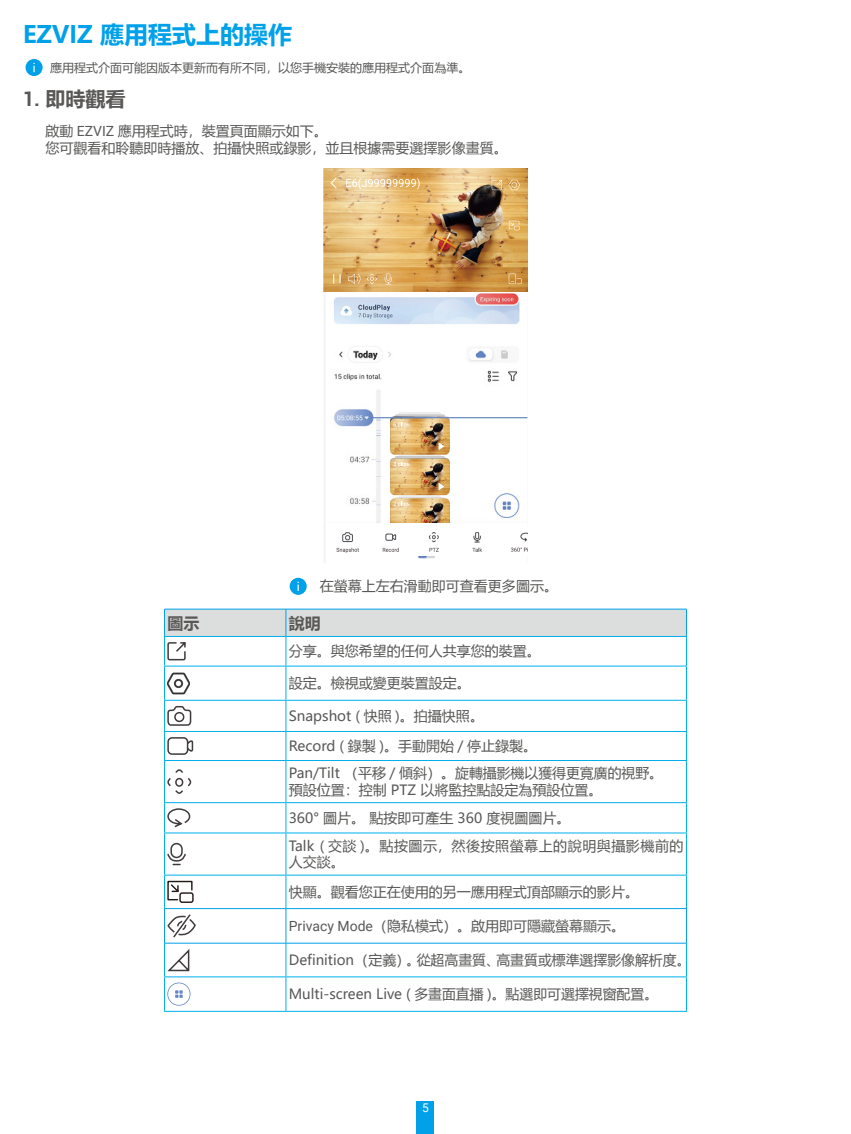
<style>
.page{position:relative;width:851px;height:1134px;background:#fff}
.page>*{position:absolute;margin:0;border:0;box-sizing:border-box;transform-origin:0 0}
.t1{font:700 24px "Microsoft Ya Hei";color:#00a1e9}
.t2{font:700 20px "Microsoft Ya Hei";color:#595857}
.t3{font:700 16px "Microsoft Ya Hei";color:#595857}
.t4{font:14px/16.8px "Microsoft Ya Hei";color:#595857}
.t5{font:14px/27.8px "Microsoft Ya Hei";letter-spacing:.035em;color:#595857}
.t6{font:12px "Microsoft Ya Hei";color:#595857}
.t7{font:12px "Roboto";color:#fff}
.s1{font-family:"Roboto"}
</style>
<div class="page">
<div style="left:417px;top:1101px;width:17px;height:33px;background:#00a1e9"></div>
<div style="left:26px;top:59px;width:17px;height:17px;background:#00a1e9;border-radius:50%"></div>
<svg style="left:33px;top:63px;width:2px;height:9px"></svg>
<img style="left:323px;top:169px;width:204px;height:394px">
<img style="left:324px;top:292px;width:203px;height:1px">
<img style="left:390px;top:459px;width:59px;height:36px">
<svg style="left:438px;top:483px;width:6px;height:7px"></svg>
<img style="left:390px;top:498px;width:59px;height:25px">
<img style="left:390px;top:418px;width:59px;height:37px">
<svg style="left:438px;top:442px;width:6px;height:8px"></svg>
<svg style="left:393px;top:422px;width:16px;height:6px"></svg>
<img style="left:506px;top:526px;width:21px;height:30px">
<img style="left:327px;top:532px;width:165px;height:24px">
<svg style="left:491px;top:180px;width:10px;height:10px"></svg>
<svg style="left:509px;top:221px;width:10px;height:9px"></svg>
<svg style="left:330px;top:178px;width:6px;height:10px"></svg>
<svg style="left:508px;top:180px;width:12px;height:10px"></svg>
<svg style="left:508px;top:274px;width:13px;height:10px"></svg>
<svg style="left:348px;top:274px;width:12px;height:10px"></svg>
<svg style="left:384px;top:273px;width:8px;height:12px"></svg>
<svg style="left:366px;top:274px;width:11px;height:10px"></svg>
<svg style="left:333px;top:274px;width:7px;height:10px"></svg>
<svg style="left:346px;top:178px;width:73px;height:11px"></svg>
<div style="left:326px;top:523px;width:200px;height:9px;background:#fff"></div>
<svg style="left:393px;top:501px;width:16px;height:6px"></svg>
<svg style="left:393px;top:462px;width:16px;height:5px"></svg>
<div style="left:289px;top:578px;width:18px;height:17px;background:#00a1e9;border-radius:50%"></div>
<svg style="left:297px;top:582px;width:2px;height:9px"></svg>
<hr style="left:164px;top:875px;width:122px;height:1px;background:#00afec">
<hr style="left:164px;top:876px;width:1px;height:32px;background:#00afec">
<hr style="left:286px;top:875px;width:400px;height:1px;background:#00afec">
<hr style="left:285px;top:876px;width:1px;height:32px;background:#00afec">
<hr style="left:685px;top:876px;width:1px;height:32px;background:#00afec">
<hr style="left:164px;top:908px;width:122px;height:1px;background:#00a1e9">
<hr style="left:164px;top:909px;width:1px;height:34px;background:#00a1e9">
<hr style="left:286px;top:908px;width:400px;height:1px;background:#00a1e9">
<hr style="left:285px;top:909px;width:1px;height:34px;background:#00a1e9">
<hr style="left:686px;top:909px;width:1px;height:34px;background:#00a1e9">
<hr style="left:164px;top:943px;width:122px;height:1px;background:#00a1e9">
<hr style="left:286px;top:943px;width:400px;height:1px;background:#00a1e9">
<hr style="left:164px;top:666px;width:122px;height:1px;background:#00afec">
<hr style="left:164px;top:667px;width:1px;height:33px;background:#00afec">
<hr style="left:286px;top:666px;width:400px;height:1px;background:#00afec">
<hr style="left:285px;top:667px;width:1px;height:33px;background:#00afec">
<hr style="left:685px;top:667px;width:1px;height:33px;background:#00afec">
<hr style="left:164px;top:700px;width:122px;height:1px;background:#00afec">
<hr style="left:164px;top:701px;width:1px;height:30px;background:#00afec">
<hr style="left:286px;top:700px;width:400px;height:1px;background:#00afec">
<hr style="left:285px;top:701px;width:1px;height:30px;background:#00afec">
<hr style="left:685px;top:701px;width:1px;height:30px;background:#00afec">
<hr style="left:164px;top:731px;width:122px;height:1px;background:#00afec">
<hr style="left:286px;top:731px;width:400px;height:1px;background:#00afec">
<svg style="left:285px;top:732px;width:1px;height:28px"></svg>
<hr style="left:164px;top:760px;width:122px;height:1px;background:#00afec">
<hr style="left:164px;top:761px;width:1px;height:41px;background:#00afec">
<hr style="left:286px;top:760px;width:400px;height:1px;background:#00afec">
<hr style="left:285px;top:761px;width:1px;height:41px;background:#00afec">
<hr style="left:685px;top:761px;width:1px;height:41px;background:#00afec">
<hr style="left:164px;top:802px;width:122px;height:1px;background:#00afec">
<hr style="left:286px;top:802px;width:400px;height:1px;background:#00afec">
<svg style="left:285px;top:803px;width:1px;height:29px"></svg>
<hr style="left:164px;top:832px;width:122px;height:1px;background:#00afec">
<hr style="left:164px;top:833px;width:1px;height:42px;background:#00afec">
<hr style="left:286px;top:832px;width:400px;height:1px;background:#00afec">
<hr style="left:285px;top:833px;width:1px;height:42px;background:#00afec">
<hr style="left:685px;top:833px;width:1px;height:42px;background:#00afec">
<hr style="left:164px;top:943px;width:1px;height:33px;background:#00afec">
<hr style="left:285px;top:943px;width:1px;height:33px;background:#00afec">
<hr style="left:685px;top:943px;width:1px;height:33px;background:#00afec">
<hr style="left:164px;top:976px;width:122px;height:1px;background:#00afec">
<hr style="left:164px;top:977px;width:1px;height:34px;background:#00afec">
<hr style="left:286px;top:976px;width:400px;height:1px;background:#00afec">
<hr style="left:285px;top:977px;width:1px;height:34px;background:#00afec">
<hr style="left:685px;top:977px;width:1px;height:34px;background:#00afec">
<hr style="left:164px;top:1011px;width:122px;height:1px;background:#00afec">
<hr style="left:286px;top:1011px;width:400px;height:1px;background:#00afec">
<svg style="left:164px;top:609px;width:523px;height:57px"></svg>
<img style="left:167px;top:672px;width:22px;height:23px">
<svg style="left:166px;top:699px;width:26px;height:27px"></svg>
<svg style="left:164px;top:732px;width:30px;height:28px"></svg>
<svg style="left:167px;top:769px;width:25px;height:25px"></svg>
<svg style="left:164px;top:803px;width:27px;height:29px"></svg>
<div style="left:170px;top:843px;width:13px;height:15px;border:2px solid #3f3b3a;border-radius:5px"></div>
<svg style="left:167px;top:853px;width:19px;height:13px"></svg>
<div style="left:179px;top:892px;width:14px;height:11px;border:1px solid #231916;border-radius:2px"></div>
<svg style="left:167px;top:880px;width:26px;height:21px"></svg>
<svg style="left:167px;top:914px;width:29px;height:24px"></svg>
<svg style="left:167px;top:949px;width:23px;height:23px"></svg>
<svg style="left:167px;top:982px;width:23px;height:24px"></svg>
<div style="left:168px;top:983px;width:22px;height:22px;background:#fff;border-radius:50%"></div>
<svg style="left:175px;top:990px;width:8px;height:8px"></svg>
<h1 class="t1" style="left:23px;top:18px;width:271px">EZVIZ 應用程式上的操作</h1>
<p class="t6" style="left:50px;top:59px;width:422px">應用程式介面可能因版本更新而有所不同，以您手機安裝的應用程式介面為準。</p>
<h2 class="t2" style="left:23px;top:84px;width:104px"><span class="s1">1.</span> 即時觀看</h2>
<p class="t4" style="left:45px;top:122px;width:463px">啟動 <span class="s1">EZVIZ</span> 應用程式時，裝置頁面顯示如下。<br>您可觀看和聆聽即時播放、拍攝快照或錄影，並且根據需要選擇影像畫質。</p>
<p class="t4" style="left:320px;top:577px;width:240px">在螢幕上左右滑動即可查看更多圖示。</p>
<p class="t3" style="left:167px;top:612px;width:33px">圖示</p>
<p class="t3" style="left:289px;top:612px;width:33px">說明</p>
<p class="t4" style="left:289px;top:642px;width:254px">分享。與您希望的任何人共享您的裝置。</p>
<p class="t4" style="left:289px;top:674px;width:183px">設定。檢視或變更裝置設定。</p>
<p class="t4" style="left:289px;top:700px;width:250px;line-height:30.2px">Snapshot ( 快照 )。拍攝快照。<br>Record ( 錄製 )。手動開始 / 停止錄製。</p>
<p class="t4" style="left:289px;top:764px;width:376px">Pan/Tilt （平移 / 傾斜）。旋轉攝影機以獲得更寬廣的視野。預設位置：控制 PTZ 以將監控點設定為預設位置。</p>
<p class="t5" style="left:289px;top:803px;width:396px">360° 圖片。 點按即可產生 360 度視圖圖片。<br>Talk ( 交談 )。點按圖示，然後按照螢幕上的說明與攝影機前的</p>
<p class="t4" style="left:289px;top:847px;width:351px;line-height:29.4px">人交談。<br>快顯。觀看您正在使用的另一應用程式頂部顯示的影片。</p>
<p class="t4" style="left:289px;top:917px;width:338px"><span class="s1">Privacy Mode</span>（隐私模式）。啟用即可隱藏螢幕顯示。</p>
<p class="t4" style="left:289px;top:951px;width:403px">Definition （定義）。從超高畫質、高畫質或標準選擇影像解析度。</p>
<p class="t4" style="left:289px;top:985px;width:371px">Multi-screen Live ( 多畫面直播 )。點選即可選擇視窗配置。</p>
<p class="t7" style="left:422px;top:1099px;width:8px">5</p>
</div>
